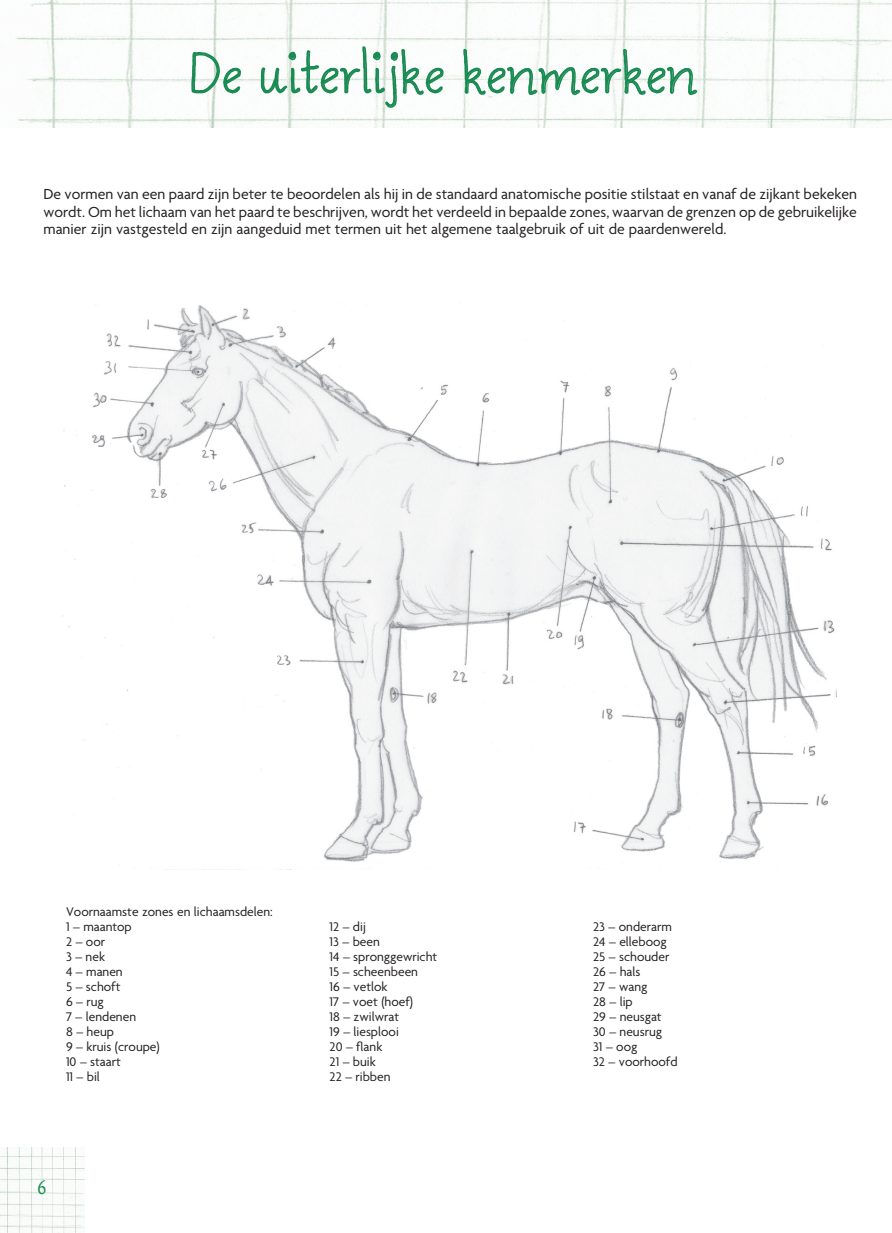
<style>
.page{position:relative;width:892px;height:1233px;background:#fff}
.page>*{position:absolute;margin:0;border:0;box-sizing:border-box;transform-origin:0 0}
.t1{font:49.5px "Ammys Handwriting";letter-spacing:-.01em;color:#198b52}
.t2{font:23.4px "Alegreya";color:#198b52;scale:.83 1}
.t3{font:15.75px/17.2px "Agenda";color:#231f20;text-align:justify}
.t4{font:13.5px/15px "Agenda";color:#231f20}
</style>
<div class="page">
<img style="left:0;top:1147px;width:85px;height:86px">
<img style="left:16px;top:0;width:876px;height:127px">
<svg style="left:191px;top:51px;width:51px;height:44px"></svg>
<svg style="left:260px;top:8px;width:184px;height:104px"></svg>
<svg style="left:462px;top:48px;width:236px;height:48px"></svg>
<img style="left:62px;top:304px;width:775px;height:566px">
<h1 class="t1" style="left:192px;top:40px;width:508px">De uiterlijke kenmerken</h1>
<p class="t3" style="left:43px;top:185px;width:815px">De vormen van een paard zijn beter te beoordelen als hij in de standaard anatomische positie stilstaat en vanaf de zijkant bekeken wordt. Om het lichaam van het paard te beschrijven, wordt het verdeeld in bepaalde zones, waarvan de grenzen op de gebruikelijke manier zijn vastgesteld en zijn aangeduid met termen uit het algemene taalgebruik of uit de paardenwereld.</p>
<p class="t4" style="left:66px;top:903px;width:208px">Voornaamste zones en lichaamsdelen:<br>1 – maantop<br>2 – oor<br>3 – nek<br>4 – manen<br>5 – schoft<br>6 – rug<br>7 – lendenen<br>8 – heup<br>9 – kruis (croupe)<br>10 – staart<br>11 – bil</p>
<h2 class="t2" style="left:38px;top:1172px;width:12px">6</h2>
<p class="t4" style="left:330px;top:918px;width:109px">12 – dij<br>13 – been<br>14 – spronggewricht<br>15 – scheenbeen<br>16 – vetlok<br>17 – voet (hoef)<br>18 – zwilwrat<br>19 – liesplooi<br>20 – flank<br>21 – buik<br>22 – ribben</p>
<p class="t4" style="left:593px;top:918px;width:86px">23 – onderarm<br>24 – elleboog<br>25 – schouder<br>26 – hals<br>27 – wang<br>28 – lip<br>29 – neusgat<br>30 – neusrug<br>31 – oog<br>32 – voorhoofd</p>
</div>
